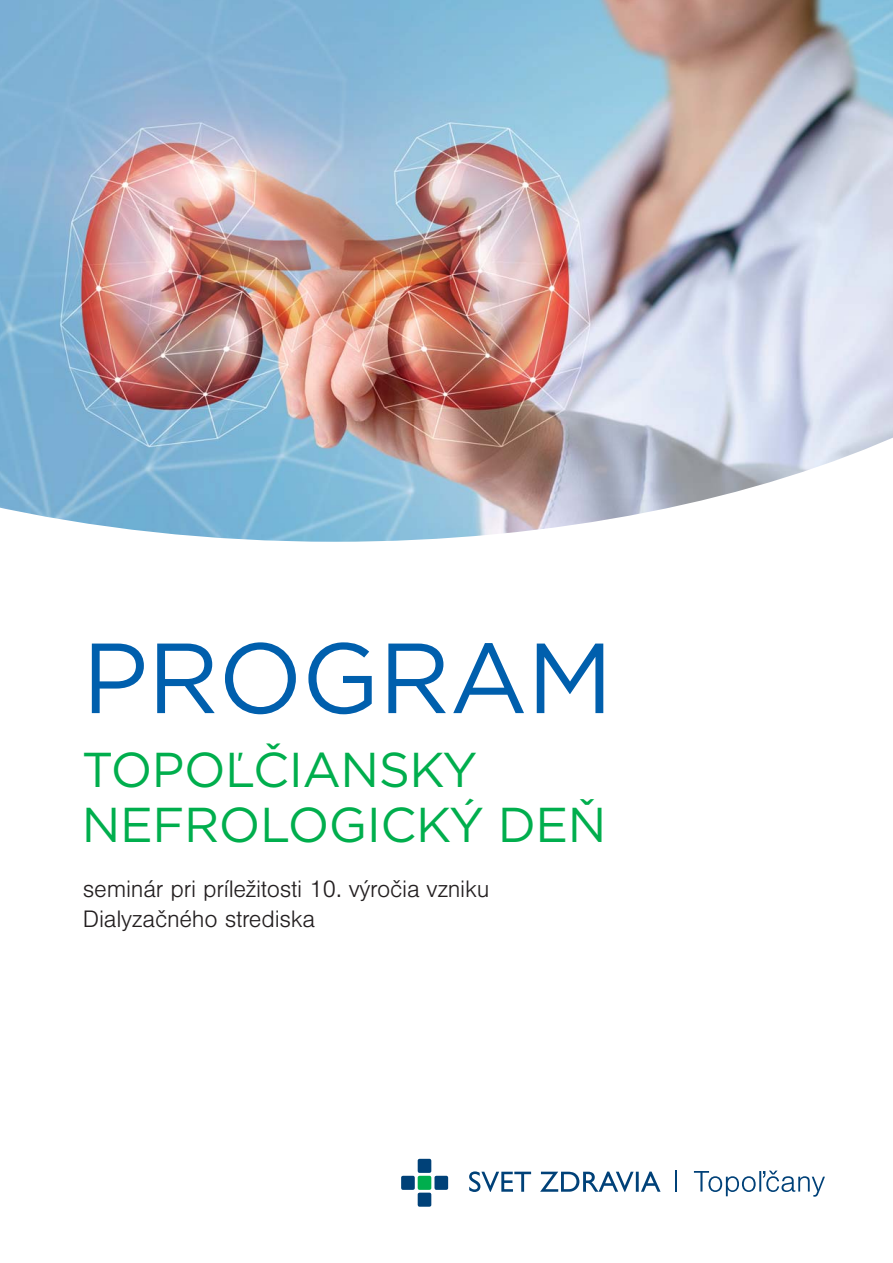
<style>
.page{position:relative;width:893px;height:1263px;background:#fff}
.page>*{position:absolute;margin:0;border:0;box-sizing:border-box;transform-origin:0 0}
.t1{font:99.3px "Gotham";letter-spacing:-.01em;color:#005fad}
.t2{font:48.9px/54.8px "Gotham";letter-spacing:-.01em;color:#00ae4d}
.t3{font:300 24.75px/29.7px "Nimbus San";letter-spacing:-.01em;color:#231f20}
</style>
<div class="page">
<img style="left:0;top:0;width:893px;height:542px">
<hr style="left:675px;top:1170px;width:2px;height:22px;background:#004178">
<svg style="left:469px;top:1171px;width:192px;height:21px"></svg>
<div style="left:418px;top:1159px;width:13px;height:14px;background:#004178;border-radius:2px"></div>
<div style="left:418px;top:1176px;width:13px;height:14px;background:#00ae4d;border-radius:2px"></div>
<div style="left:434px;top:1176px;width:14px;height:14px;background:#004178;border-radius:2px"></div>
<div style="left:401px;top:1176px;width:14px;height:14px;background:#004178;border-radius:2px"></div>
<div style="left:418px;top:1192px;width:13px;height:15px;background:#004178;border-radius:2px"></div>
<svg style="left:694px;top:1170px;width:131px;height:27px"></svg>
<h1 class="t1" style="left:82px;top:633px;width:533px">PROGRAM</h1>
<h2 class="t2" style="left:82px;top:746px;width:526px">TOPOĽČIANSKY<br>NEFROLOGICKÝ DEŇ</h2>
<p class="t3" style="left:83px;top:876px;width:408px">seminár pri príležitosti 10. výročia vzniku<br>Dialyzačného strediska</p>
</div>
